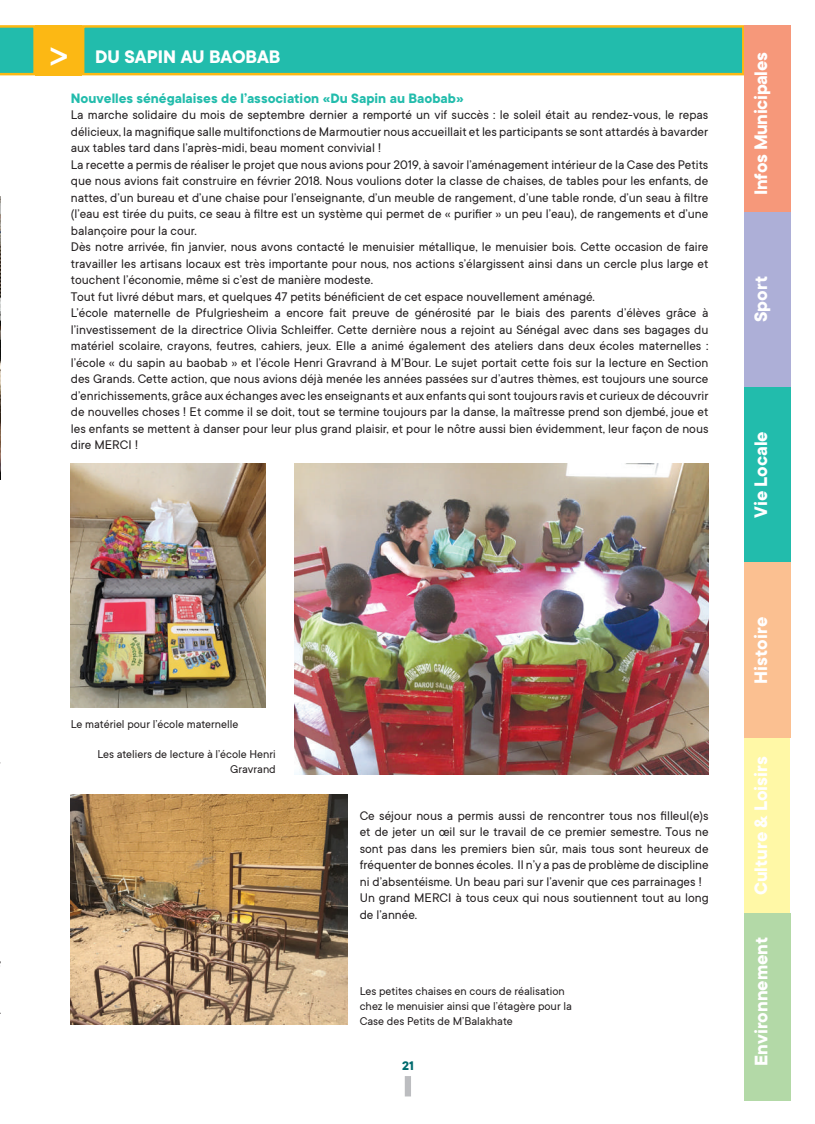
<style>
.page{position:relative;width:815px;height:1124px;background:#fff}
.page>*{position:absolute;margin:0;border:0;box-sizing:border-box;transform-origin:0 0}
.t1{font:700 20px "TT Commons";color:#fff}
.t2{font:700 20px "TT Commons";letter-spacing:-.02em;color:#fff}
.t3{font:700 15px "TT Commons";color:#22bcac}
.t4{font:13.75px/16.5px "TT Commons";color:#231f20}
.t5{font:700 13.75px "TT Commons";color:#006b6e}
.t6{font:12.5px/15px "TT Commons";color:#231f20;text-align:right}
.s1{font-family:"Barmeno";font-size:32.5px}
</style>
<div class="page">
<div style="left:405px;top:1075px;width:6px;height:21px;background:#bcbdc0"></div>
<svg style="left:0;top:25px;width:36px;height:50px;background:#45bb94"></svg>
<div style="left:83px;top:26px;width:660px;height:48px;background:#22bcac"></div>
<div style="left:82px;top:25px;width:663px;height:50px;border:2px solid #fcb814"></div>
<div style="left:36px;top:25px;width:46px;height:50px;background:#fcb814"></div>
<div style="left:744px;top:387px;width:46px;height:175px;background:#22bcac"></div>
<div style="left:744px;top:211px;width:46px;height:176px;background:#adafd7"></div>
<div style="left:744px;top:25px;width:46px;height:186px;background:#f6987a"></div>
<div style="left:744px;top:562px;width:46px;height:176px;background:#fbc091"></div>
<div style="left:744px;top:737px;width:46px;height:176px;background:#fff8a6"></div>
<div style="left:744px;top:913px;width:46px;height:187px;background:#b3d9a7"></div>
<img style="left:71px;top:463px;width:195px;height:244px">
<img style="left:295px;top:463px;width:414px;height:311px">
<img style="left:71px;top:794px;width:276px;height:230px">
<img style="left:0;top:197px;width:1px;height:282px">
<h1 class="t1" style="left:51px;top:45px;width:231px"><span class="s1">&gt;</span> DU SAPIN AU BAOBAB</h1>
<p class="t3" style="left:71px;top:90px;width:394px">Nouvelles sénégalaises de l’association «Du Sapin au Baobab»</p>
<p class="t4" style="left:71px;top:107px;width:639px">La marche solidaire du mois de septembre dernier a remporté un vif succès : le soleil était au rendez-vous, le repas délicieux, la magnifique salle multifonctions de Marmoutier nous accueillait et les participants se sont attardés à bavarder aux tables tard dans l’après-midi, beau moment convivial !<br>La recette a permis de réaliser le projet que nous avions pour 2019, à savoir l’aménagement intérieur de la Case des Petits que nous avions fait construire en février 2018. Nous voulions doter la classe de chaises, de tables pour les enfants, de nattes, d’un bureau et d’une chaise pour l’enseignante, d’un meuble de rangement, d’une table ronde, d’un seau à filtre (l’eau est tirée du puits, ce seau à filtre est un système qui permet de « purifier » un peu l’eau), de rangements et d’une balançoire pour la cour.<br>Dès notre arrivée, fin janvier, nous avons contacté le menuisier métallique, le menuisier bois. Cette occasion de faire travailler les artisans locaux est très importante pour nous, nos actions s’élargissent ainsi dans un cercle plus large et touchent l’économie, même si c’est de manière modeste.<br>Tout fut livré début mars, et quelques 47 petits bénéficient de cet espace nouvellement aménagé.<br>L’école maternelle de Pfulgriesheim a encore fait preuve de générosité par le biais des parents d’élèves grâce à l’investissement de la directrice Olivia Schleiffer. Cette dernière nous a rejoint au Sénégal avec dans ses bagages du matériel scolaire, crayons, feutres, cahiers, jeux. Elle a animé également des ateliers dans deux écoles maternelles : l’école « du sapin au baobab » et l’école Henri Gravrand à M’Bour. Le sujet portait cette fois sur la lecture en Section des Grands. Cette action, que nous avions déjà menée les années passées sur d’autres thèmes, est toujours une source d’enrichissements, grâce aux échanges avec les enseignants et aux enfants qui sont toujours ravis et curieux de découvrir de nouvelles choses ! Et comme il se doit, tout se termine toujours par la danse, la maîtresse prend son djembé, joue et les enfants se mettent à danser pour leur plus grand plaisir, et pour le nôtre aussi bien évidemment, leur façon de nous dire MERCI !</p>
<p class="t6" style="left:71px;top:717px;width:169px">Le matériel pour l’école maternelle</p>
<p class="t6" style="left:97px;top:747px;width:180px">Les ateliers de lecture à l’école Henri<br>Gravrand</p>
<p class="t4" style="left:360px;top:807px;width:350px">Ce séjour nous a permis aussi de rencontrer tous nos filleul(e)s et de jeter un œil sur le travail de ce premier semestre. Tous ne sont pas dans les premiers bien sûr, mais tous sont heureux de fréquenter de bonnes écoles. Il n’y a pas de problème de discipline ni d’absentéisme. Un beau pari sur l’avenir que ces parrainages !<br>Un grand MERCI à tous ceux qui nous soutiennent tout au long de l’année.</p>
<p class="t6" style="left:360px;top:983px;width:214px;text-align:left">Les petites chaises en cours de réalisation chez le menuisier ainsi que l’étagère pour la<br>Case des Petits de M’Balakhate</p>
<p class="t5" style="left:402px;top:1058px;width:13px">21</p>
<h1 class="t2" style="left:750px;top:195px;width:144px;rotate:-90deg">Infos Municipales</h1>
<h1 class="t1" style="left:750px;top:322px;width:48px;rotate:-90deg">Sport</h1>
<h1 class="t1" style="left:750px;top:518px;width:88px;rotate:-90deg">Vie Locale</h1>
<h1 class="t1" style="left:750px;top:683px;width:68px;rotate:-90deg">Histoire</h1>
<h1 class="t1" style="left:750px;top:895px;width:140px;rotate:-90deg">Culture &amp; Loisirs</h1>
<h1 class="t1" style="left:750px;top:1065px;width:131px;rotate:-90deg">Environnement</h1>
</div>
